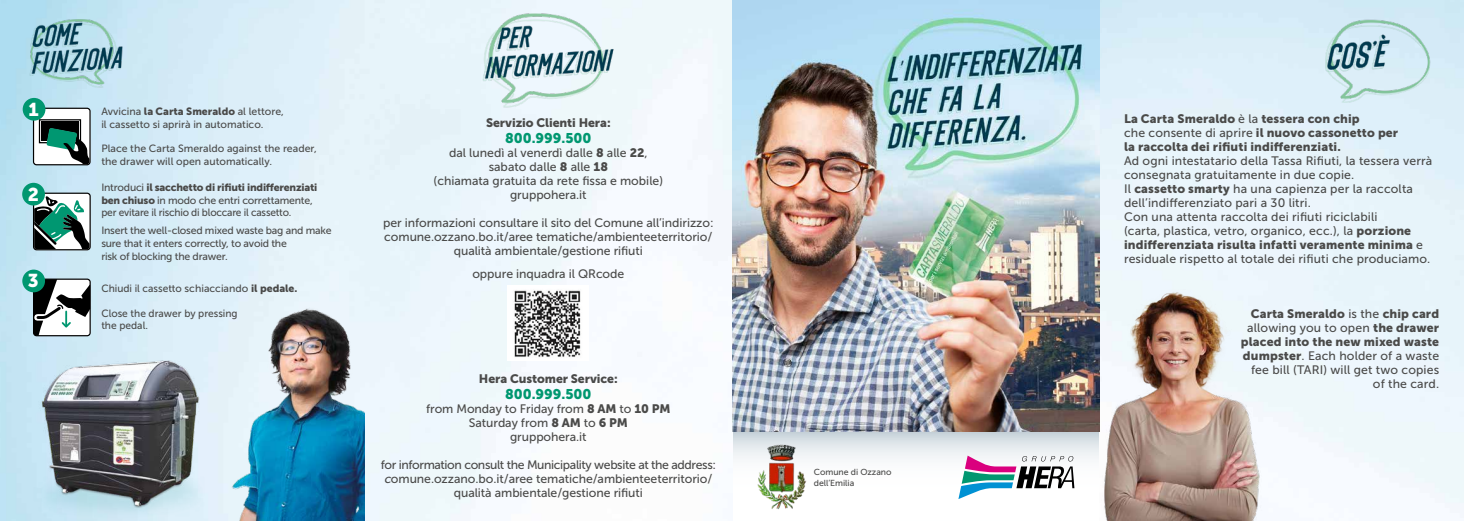
<style>
.page{position:relative;width:1464px;height:521px;background:#fff}
.page>*{position:absolute;margin:0;border:0;box-sizing:border-box;transform-origin:0 0}
.t1{font:18.55px "Museo Sans 900";color:#fff}
.t2{font:14px "Museo Sans 900";color:#009770}
.t3{font:12.25px/14px "Museo Sans 500";color:#4a4a49;text-align:center}
.t4{font:12.25px/14px "Museo Sans 900";letter-spacing:.01em;color:#4a4a49}
.t5{font:10.5px/12.6px "Museo Sans 500";color:#4a4a49}
.t6{font:10.5px/12.6px "Museo Sans 500";letter-spacing:-.02em;color:#4a4a49}
.t7{font:10.5px "Museo Sans 900";letter-spacing:-.02em;color:#4a4a49}
.t8{font:8.75px/10.5px "Museo Sans 500";letter-spacing:-.005em;color:#4a4a49}
.s1{font-family:"Museo Sans 900"}
.s2{font-family:"Museo Sans 500"}
.s3{font-style:italic}
</style>
<div class="page">
<svg style="left:733px;top:432px;width:353px;height:57px"></svg>
<img style="left:0;top:0;width:732px;height:521px">
<img style="left:732px;top:0;width:367px;height:432px">
<img style="left:1086px;top:234px;width:216px;height:287px">
<img style="left:1313px;top:12px;width:121px;height:96px">
<img style="left:176px;top:301px;width:189px;height:220px">
<img style="left:26px;top:15px;width:114px;height:74px">
<svg style="left:33px;top:193px;width:58px;height:57px"></svg>
<div style="left:22px;top:183px;width:23px;height:22px;background:#009770;border-radius:50%"></div>
<svg style="left:33px;top:279px;width:58px;height:57px"></svg>
<div style="left:22px;top:270px;width:23px;height:22px;background:#009770;border-radius:50%"></div>
<svg style="left:33px;top:108px;width:58px;height:57px"></svg>
<div style="left:23px;top:98px;width:22px;height:23px;background:#009770;border-radius:50%"></div>
<img style="left:8px;top:350px;width:225px;height:171px">
<svg style="left:958px;top:455px;width:116px;height:44px"></svg>
<img style="left:755px;top:444px;width:51px;height:66px">
<img style="left:463px;top:1px;width:156px;height:118px">
<img style="left:508px;top:285px;width:81px;height:75px">
<h1 class="t1" style="left:29px;top:99px;width:12px">1</h1>
<h1 class="t1" style="left:28px;top:183px;width:13px">2</h1>
<h1 class="t1" style="left:28px;top:270px;width:12px">3</h1>
<p class="t5" style="left:101px;top:105px;width:184px">Avvicina <span class="s1">la Carta Smeraldo</span> al lettore, il cassetto si aprirà in automatico.</p>
<p class="t5" style="left:101px;top:142px;width:217px">Place the Carta Smeraldo against the reader, the drawer will open automatically.</p>
<p class="t7" style="left:101px;top:181px;width:218px"><span class="s2">Introduci</span> il sacchetto di rifiuti indifferenziati</p>
<p class="t6" style="left:101px;top:194px;width:213px"><span class="s1">ben chiuso</span> in modo che entri correttamente, per evitare il rischio di bloccare il cassetto.</p>
<p class="t6" style="left:101px;top:224px;width:232px">Insert the well-closed mixed waste bag and make sure that it enters correctly, to avoid the<br>risk of blocking the drawer.</p>
<p class="t5" style="left:101px;top:282px;width:198px">Chiudi il cassetto schiacciando <span class="s1">il pedale.</span></p>
<p class="t5" style="left:101px;top:307px;width:138px">Close the drawer by pressing the pedal.</p>
<p class="t4" style="left:486px;top:116px;width:126px">Servizio Clienti Hera:</p>
<p class="t2" style="left:505px;top:130px;width:88px">800.999.500</p>
<p class="t3" style="left:433px;top:146px;width:231px">dal lunedì al venerdì dalle <span class="s1">8</span> alle <span class="s1">22</span>, sabato dalle <span class="s1">8</span> alle <span class="s1">18<br></span>(chiamata gratuita da rete fissa e mobile) gruppohera.it</p>
<p class="t3" style="left:383px;top:216px;width:332px">per informazioni consultare il sito del Comune all’indirizzo: comune.ozzano.bo.it/aree tematiche/ambienteeterritorio/ qualità ambientale/gestione rifiuti</p>
<p class="t3" style="left:472px;top:267px;width:153px">oppure inquadra il QRcode</p>
<p class="t4" style="left:479px;top:372px;width:140px">Hera Customer Service:</p>
<p class="t2" style="left:505px;top:386px;width:88px">800.999.500</p>
<p class="t3" style="left:426px;top:402px;width:246px">from Monday to Friday from <span class="s1">8 AM</span> to <span class="s1">10 PM<br></span>Saturday from <span class="s1">8 AM</span> to <span class="s1">6 PM<br></span>gruppohera.it</p>
<p class="t3" style="left:381px;top:458px;width:337px">for information consult the Municipality website at the address: <span class="s3">c</span>omune.ozzano.bo.it/aree tematiche/ambienteeterritorio/ qualità ambientale/gestione rifiuti</p>
<p class="t8" style="left:814px;top:467px;width:79px">Comune di Ozzano dell’Emilia</p>
<p class="t4" style="left:1124px;top:112px;width:276px">La Carta Smeraldo <span class="s2">è la</span> tessera con chip<br><span class="s2">che consente di aprire</span> il nuovo cassonetto per la raccolta dei rifiuti indifferenziati.</p>
<p class="t3" style="left:1124px;top:154px;width:310px;text-align:left">Ad ogni intestatario della Tassa Rifiuti, la tessera verrà consegnata gratuitamente in due copie.<br>Il <span class="s1">cassetto smarty</span> ha una capienza per la raccolta dell’indifferenziato pari a 30 litri.<br>Con una attenta raccolta dei rifiuti riciclabili<br>(carta, plastica, vetro, organico, ecc.), la <span class="s1">porzione</span></p>
<p class="t4" style="left:1124px;top:238px;width:300px">indifferenziata risulta infatti veramente minima <span class="s2">e</span></p>
<p class="t3" style="left:1124px;top:252px;width:308px">residuale rispetto al totale dei rifiuti che produciamo.</p>
<p class="t4" style="left:1250px;top:306px;width:190px">Carta Smeraldo <span class="s2">is the</span> chip card</p>
<p class="t3" style="left:1247px;top:320px;width:193px">allowing you to open <span class="s1">the drawer</span></p>
<p class="t4" style="left:1240px;top:334px;width:200px">placed into the new mixed waste</p>
<p class="t3" style="left:1242px;top:348px;width:198px;text-align:right"><span class="s1">dumpster</span>. Each holder of a waste fee bill (TARI) will get two copies of the card.</p>
</div>
